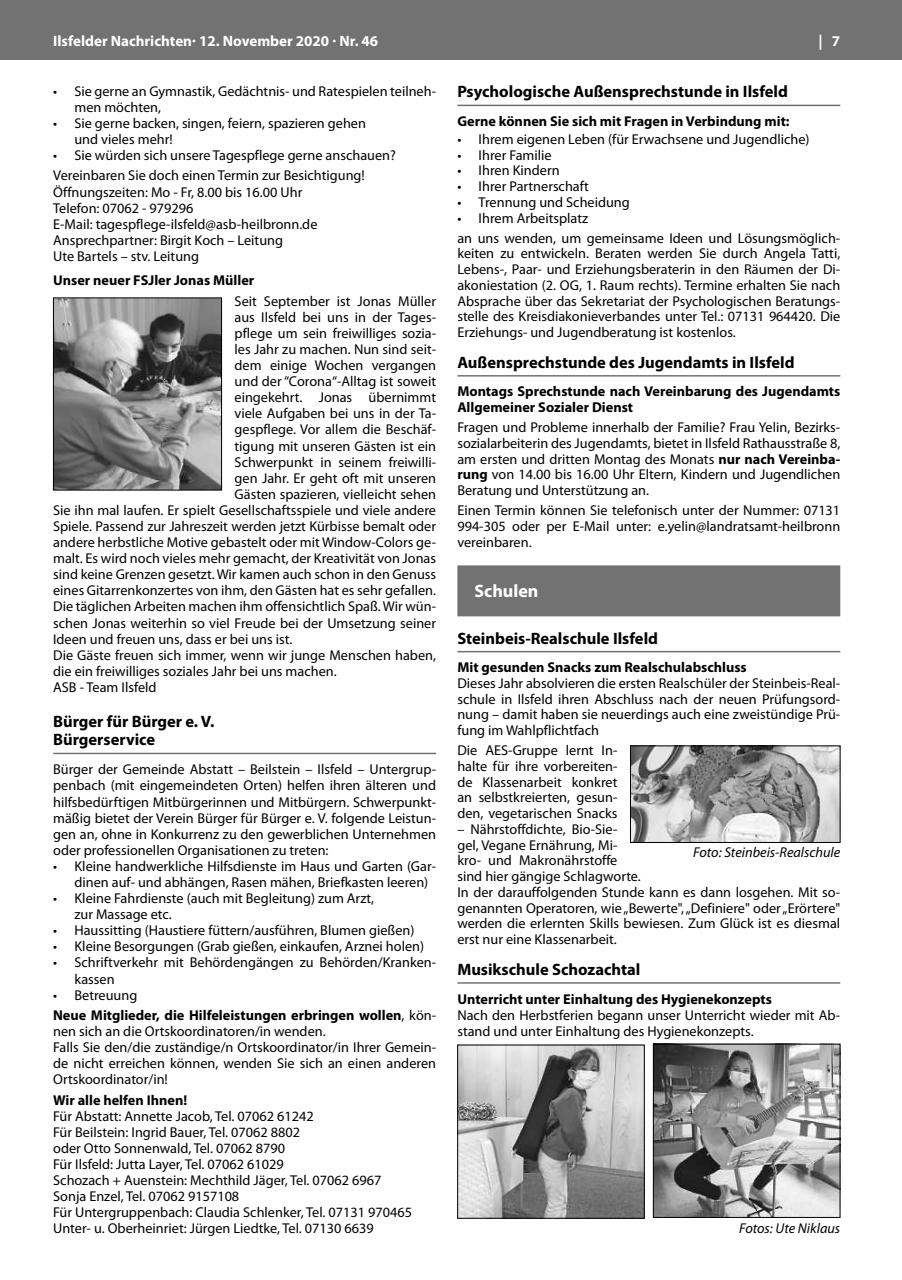
<style>
.page{position:relative;width:902px;height:1280px;background:#fff}
.page>*{position:absolute;margin:0;border:0;box-sizing:border-box;transform-origin:0 0}
.t1{font:700 18px "Myriad Pro";color:#fff}
.t2{font:700 16.5px/18.3px "Myriad Pro";color:#000}
.t3{font:700 15px "Myriad Pro";color:#fff}
.t4{font:14.25px/15.8px "Myriad Pro";color:#000}
.t5{font:700 14.25px/20.4px "Myriad Pro";color:#000}
.t6{font:italic 14.25px "Myriad Pro";color:#000}
.s1{font-weight:400}
.s2{font-weight:700}
</style>
<div class="page">
<div style="left:0;top:0;width:901px;height:60px;background:#727272"></div>
<hr style="left:53px;top:753px;width:383px;height:1px;background:#727272">
<img style="left:55px;top:300px;width:165px;height:188px">
<div style="left:53px;top:298px;width:169px;height:192px;border:1px solid #000"></div>
<hr style="left:457px;top:105px;width:383px;height:1px;background:#727272">
<hr style="left:457px;top:375px;width:383px;height:2px;background:#727272">
<div style="left:457px;top:565px;width:383px;height:51px;background:#727272"></div>
<hr style="left:457px;top:651px;width:383px;height:1px;background:#727272">
<hr style="left:457px;top:982px;width:383px;height:2px;background:#727272">
<img style="left:632px;top:748px;width:206px;height:93px">
<div style="left:630px;top:746px;width:210px;height:97px;border:1px solid #000"></div>
<img style="left:459px;top:1047px;width:183px;height:169px">
<img style="left:655px;top:1046px;width:183px;height:170px">
<div style="left:653px;top:1044px;width:187px;height:174px;border:1px solid #000"></div>
<p class="t3" style="left:53px;top:31px;width:326px">Ilsfelder Nachrichten· 12. November 2020 · Nr. 46</p>
<p class="t3" style="left:818px;top:31px;width:23px">| 7</p>
<p class="t4" style="left:74px;top:83px;width:363px;text-indent:-21px">• Sie gerne an Gymnastik, Gedächtnis- und Ratespielen teilneh&shy;men möchten,</p>
<p class="t4" style="left:74px;top:115px;width:293px;text-indent:-21px">• Sie gerne backen, singen, feiern, spazieren gehen und vieles mehr!</p>
<p class="t4" style="left:53px;top:145px;width:344px;line-height:20.4px">• Sie würden sich unsere Tagespflege gerne anschauen?<br>Vereinbaren Sie doch einen Termin zur Besichtigung!</p>
<p class="t4" style="left:53px;top:183px;width:266px">Öffnungszeiten: Mo - Fr, 8.00 bis 16.00 Uhr Telefon: 07062 - 979296<br>E-Mail: tagespflege-ilsfeld@asb-heilbronn.de Ansprechpartner: Birgit Koch – Leitung<br>Ute Bartels – stv. Leitung</p>
<p class="t5" style="left:53px;top:270px;width:203px">Unser neuer FSJler Jonas Müller</p>
<p class="t4" style="left:234px;top:293px;width:203px">Seit September ist Jonas Müller</p>
<p class="t4" style="left:234px;top:309px;width:203px">aus Ilsfeld bei uns in der Tages-</p>
<p class="t4" style="left:234px;top:325px;width:203px">pflege um sein freiwilliges sozia-</p>
<p class="t4" style="left:234px;top:341px;width:203px">les Jahr zu machen. Nun sind seit-</p>
<p class="t4" style="left:234px;top:357px;width:203px">dem einige Wochen vergangen</p>
<p class="t4" style="left:234px;top:373px;width:203px">und der “Corona“-Alltag ist soweit</p>
<p class="t4" style="left:234px;top:389px;width:203px">eingekehrt. Jonas übernimmt</p>
<p class="t4" style="left:234px;top:405px;width:203px">viele Aufgaben bei uns in der Ta-</p>
<p class="t4" style="left:234px;top:422px;width:203px">gespflege. Vor allem die Beschäf-</p>
<p class="t4" style="left:234px;top:438px;width:203px">tigung mit unseren Gästen ist ein</p>
<p class="t4" style="left:234px;top:454px;width:203px">Schwerpunkt in seinem freiwilli-</p>
<p class="t4" style="left:234px;top:470px;width:203px">gen Jahr. Er geht oft mit unseren</p>
<p class="t4" style="left:234px;top:486px;width:203px">Gästen spazieren, vielleicht sehen</p>
<p class="t4" style="left:53px;top:502px;width:384px">Sie ihn mal laufen. Er spielt Gesellschaftsspiele und viele andere</p>
<p class="t4" style="left:53px;top:518px;width:384px">Spiele. Passend zur Jahreszeit werden jetzt Kürbisse bemalt oder</p>
<p class="t4" style="left:53px;top:534px;width:384px">andere herbstliche Motive gebastelt oder mit Window-Colors ge-</p>
<p class="t4" style="left:53px;top:550px;width:384px">malt. Es wird noch vieles mehr gemacht, der Kreativität von Jonas</p>
<p class="t4" style="left:53px;top:566px;width:384px">sind keine Grenzen gesetzt. Wir kamen auch schon in den Genuss</p>
<p class="t4" style="left:53px;top:582px;width:384px">eines Gitarrenkonzertes von ihm, den Gästen hat es sehr gefallen.</p>
<p class="t4" style="left:53px;top:599px;width:384px">Die täglichen Arbeiten machen ihm offensichtlich Spaß. Wir wün-</p>
<p class="t4" style="left:53px;top:615px;width:384px">schen Jonas weiterhin so viel Freude bei der Umsetzung seiner</p>
<p class="t4" style="left:53px;top:631px;width:241px">Ideen und freuen uns, dass er bei uns ist.</p>
<p class="t4" style="left:53px;top:647px;width:384px">Die Gäste freuen sich immer, wenn wir junge Menschen haben,</p>
<p class="t4" style="left:53px;top:663px;width:285px">die ein freiwilliges soziales Jahr bei uns machen.</p>
<p class="t4" style="left:53px;top:679px;width:105px">ASB - Team Ilsfeld</p>
<p class="t2" style="left:53px;top:712px;width:163px">Bürger für Bürger e. V.<br>Bürgerservice</p>
<p class="t4" style="left:53px;top:761px;width:384px;text-align:justify">Bürger der Gemeinde Abstatt – Beilstein – Ilsfeld – Untergrup&shy;penbach (mit eingemeindeten Orten) helfen ihren älteren und hilfsbedürftigen Mitbürgerinnen und Mitbürgern. Schwerpunkt&shy;mäßig bietet der Verein Bürger für Bürger e. V. folgende Leistun&shy;gen an, ohne in Konkurrenz zu den gewerblichen Unternehmen oder professionellen Organisationen zu treten:</p>
<p class="t4" style="left:74px;top:858px;width:363px;text-indent:-21px">• Kleine handwerkliche Hilfsdienste im Haus und Garten (Gar&shy;dinen auf- und abhängen, Rasen mähen, Briefkasten leeren)</p>
<p class="t4" style="left:74px;top:890px;width:301px;text-indent:-21px">• Kleine Fahrdienste (auch mit Begleitung) zum Arzt, zur Massage etc.</p>
<p class="t4" style="left:53px;top:922px;width:363px">• Haussitting (Haustiere füttern/ausführen, Blumen gießen)</p>
<p class="t4" style="left:53px;top:938px;width:372px">• Kleine Besorgungen (Grab gießen, einkaufen, Arznei holen)</p>
<p class="t4" style="left:74px;top:954px;width:363px;text-indent:-21px">• Schriftverkehr mit Behördengängen zu Behörden/Kranken&shy;kassen</p>
<p class="t5" style="left:53px;top:984px;width:384px"><span class="s1">• Betreuung<br></span>Neue Mitglieder, die Hilfeleistungen erbringen wollen<span class="s1">, kön-</span></p>
<p class="t4" style="left:53px;top:1023px;width:384px">nen sich an die Ortskoordinatoren/in wenden.<br>Falls Sie den/die zuständige/n Ortskoordinator/in Ihrer Gemein&shy;de nicht erreichen können, wenden Sie sich an einen anderen Ortskoordinator/in!</p>
<p class="t5" style="left:53px;top:1089px;width:135px">Wir alle helfen Ihnen!</p>
<p class="t4" style="left:53px;top:1108px;width:360px">Für Abstatt: Annette Jacob, Tel. 07062 61242<br>Für Beilstein: Ingrid Bauer, Tel. 07062 8802<br>oder Otto Sonnenwald, Tel. 07062 8790<br>Für Ilsfeld: Jutta Layer, Tel. 07062 61029<br>Schozach + Auenstein: Mechthild Jäger, Tel. 07062 6967<br>Sonja Enzel, Tel. 07062 9157108<br>Für Untergruppenbach: Claudia Schlenker, Tel. 07131 970465<br>Unter- u. Oberheinriet: Jürgen Liedtke, Tel. 07130 6639</p>
<p class="t2" style="left:457px;top:82px;width:332px">Psychologische Außensprechstunde in Ilsfeld</p>
<p class="t5" style="left:457px;top:110px;width:334px">Gerne können Sie sich mit Fragen in Verbindung mit:</p>
<p class="t4" style="left:457px;top:131px;width:354px">• Ihrem eigenen Leben (für Erwachsene und Jugendliche)</p>
<p class="t4" style="left:457px;top:147px;width:96px">• Ihrer Familie</p>
<p class="t4" style="left:457px;top:162px;width:104px">• Ihren Kindern</p>
<p class="t4" style="left:457px;top:178px;width:133px">• Ihrer Partnerschaft</p>
<p class="t4" style="left:457px;top:194px;width:174px">• Trennung und Scheidung</p>
<p class="t4" style="left:457px;top:208px;width:384px;line-height:20px">• Ihrem Arbeitsplatz<br>an uns wenden, um gemeinsame Ideen und Lösungsmöglich-</p>
<p class="t4" style="left:457px;top:245px;width:384px;text-align:justify">keiten zu entwickeln. Beraten werden Sie durch Angela Tatti, Lebens-, Paar- und Erziehungsberaterin in den Räumen der Di&shy;akoniestation (2. OG, 1. Raum rechts). Termine erhalten Sie nach Absprache über das Sekretariat der Psychologischen Beratungs&shy;stelle des Kreisdiakonieverbandes unter Tel.: 07131 964420. Die Erziehungs- und Jugendberatung ist kostenlos.</p>
<p class="t2" style="left:457px;top:353px;width:339px">Außensprechstunde des Jugendamts in Ilsfeld</p>
<p class="t5" style="left:457px;top:383px;width:384px;line-height:15.8px">Montags Sprechstunde nach Vereinbarung des Jugendamts<br>Allgemeiner Sozialer Dienst</p>
<p class="t4" style="left:457px;top:419px;width:384px;text-align:justify">Fragen und Probleme innerhalb der Familie? Frau Yelin, Bezirks&shy;sozialarbeiterin des Jugendamts, bietet in Ilsfeld Rathausstraße 8, am ersten und dritten Montag des Monats <span class="s2">nur nach Vereinba&shy;rung</span> von 14.00 bis 16.00 Uhr Eltern, Kindern und Jugendlichen Beratung und Unterstützung an.</p>
<p class="t4" style="left:457px;top:502px;width:384px;text-align:justify">Einen Termin können Sie telefonisch unter der Nummer: 07131<br>994-305 oder per E-Mail unter: e.yelin@landratsamt-heilbronn vereinbaren.</p>
<p class="t1" style="left:474px;top:579px;width:66px">Schulen</p>
<p class="t2" style="left:457px;top:628px;width:202px">Steinbeis-Realschule Ilsfeld</p>
<p class="t5" style="left:457px;top:657px;width:291px">Mit gesunden Snacks zum Realschulabschluss</p>
<p class="t4" style="left:457px;top:675px;width:384px;text-align:justify">Dieses Jahr absolvieren die ersten Realschüler der Steinbeis-Real&shy;schule in Ilsfeld ihren Abschluss nach der neuen Prüfungsord&shy;nung – damit haben sie neuerdings auch eine zweistündige Prü&shy;fung im Wahlpflichtfach</p>
<p class="t4" style="left:457px;top:742px;width:161px;text-align:justify">Die AES-Gruppe lernt In&shy;halte für ihre vorbereiten&shy;de Klassenarbeit konkret an selbstkreierten, gesun&shy;den, vegetarischen Snacks</p>
<p class="t4" style="left:457px;top:821px;width:384px">– Nährstoffdichte, Bio-Sie-<br>gel, Vegane Ernährung, Mi-<br>kro- und Makronährstoffe<br>sind hier gängige Schlagworte.<br>In der darauffolgenden Stunde kann es dann losgehen. Mit so&shy;genannten Operatoren, wie „Bewerte", „Definiere" oder „Erörtere" werden die erlernten Skills bewiesen. Zum Glück ist es diesmal erst nur eine Klassenarbeit.</p>
<p class="t2" style="left:457px;top:960px;width:184px">Musikschule Schozachtal</p>
<p class="t5" style="left:457px;top:989px;width:316px">Unterricht unter Einhaltung des Hygienekonzepts</p>
<p class="t4" style="left:457px;top:1007px;width:384px">Nach den Herbstferien begann unser Unterricht wieder mit Ab&shy;stand und unter Einhaltung des Hygienekonzepts.</p>
<p class="t6" style="left:693px;top:844px;width:148px">Foto: Steinbeis-Realschule</p>
<p class="t6" style="left:739px;top:1221px;width:103px">Fotos: Ute Niklaus</p>
</div>
